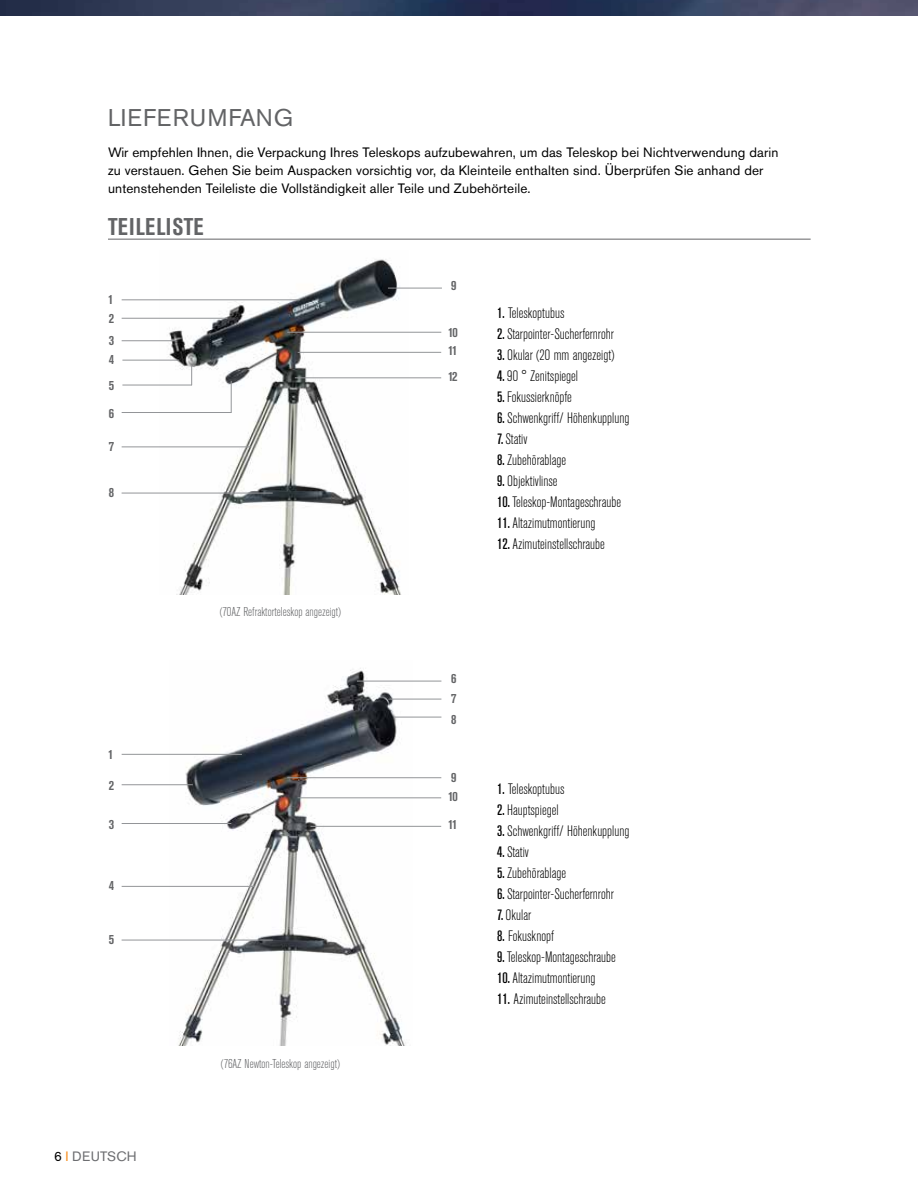
<style>
.page{position:relative;width:918px;height:1188px;background:#fff}
.page>*{position:absolute;margin:0;border:0;box-sizing:border-box;transform-origin:0 0}
.t1{font:24px "Akzidenz Grotesk BE";letter-spacing:.05em;color:#636466}
.t2{font:700 condensed 24px "Akzidenz Grotesk BE";letter-spacing:.02em;color:#636466}
.t3{font:300 condensed 15px "Akzidenz Grotesk BE";color:#000101}
.t4{font:13.5px/18px "Akzidenz Grotesk BE";letter-spacing:.01em;color:#000}
.t5{font:700 condensed 13.5px/28px "Akzidenz Grotesk BE";letter-spacing:-.08em;color:#636466}
.t6{font:13.5px "Akzidenz Grotesk BE";letter-spacing:.02em;color:#6d6e71}
.t7{font:300 condensed 12.75px "Akzidenz Grotesk BE";color:#636466}
.s1{color:#000}
.s2{color:#f78f20}
.s3{font-weight:500}
</style>
<div class="page">
<img style="left:0;top:0;width:918px;height:15px">
<hr style="left:108px;top:239px;width:703px;height:1px;background:#636466">
<img style="left:170px;top:668px;width:243px;height:377px">
<img style="left:160px;top:259px;width:248px;height:336px">
<hr style="left:122px;top:318px;width:105px;height:1px;background:#939598">
<hr style="left:287px;top:332px;width:154px;height:1px;background:#939598">
<hr style="left:122px;top:299px;width:178px;height:1px;background:#939598">
<hr style="left:295px;top:377px;width:146px;height:1px;background:#939598">
<hr style="left:122px;top:447px;width:129px;height:1px;background:#939598">
<hr style="left:122px;top:493px;width:151px;height:1px;background:#939598">
<hr style="left:388px;top:288px;width:54px;height:1px;background:#939598">
<hr style="left:122px;top:360px;width:57px;height:1px;background:#939598">
<hr style="left:122px;top:340px;width:54px;height:1px;background:#939598">
<hr style="left:122px;top:385px;width:70px;height:1px;background:#939598">
<svg style="left:191px;top:365px;width:1px;height:20px"></svg>
<hr style="left:122px;top:412px;width:109px;height:1px;background:#939598">
<hr style="left:231px;top:381px;width:1px;height:32px;background:#939598">
<hr style="left:298px;top:352px;width:143px;height:1px;background:#939598">
<hr style="left:122px;top:784px;width:71px;height:1px;background:#939598">
<hr style="left:287px;top:777px;width:154px;height:1px;background:#939598">
<hr style="left:122px;top:754px;width:120px;height:1px;background:#939598">
<hr style="left:310px;top:826px;width:131px;height:1px;background:#939598">
<hr style="left:122px;top:886px;width:132px;height:1px;background:#939598">
<hr style="left:122px;top:940px;width:151px;height:1px;background:#939598">
<hr style="left:357px;top:681px;width:84px;height:1px;background:#939598">
<hr style="left:122px;top:823px;width:109px;height:1px;background:#939598">
<hr style="left:298px;top:797px;width:143px;height:1px;background:#939598">
<hr style="left:388px;top:699px;width:53px;height:1px;background:#939598">
<hr style="left:394px;top:717px;width:47px;height:1px;background:#939598">
<h1 class="t1" style="left:108px;top:103px;width:187px">LIEFERUMFANG</h1>
<p class="t4" style="left:108px;top:143px;width:672px">Wir empfehlen Ihnen, die Verpackung Ihres Teleskops aufzubewahren, um das Teleskop bei Nichtverwendung darin zu verstauen. Gehen Sie beim Auspacken vorsichtig vor, da Kleinteile enthalten sind. Überprüfen Sie anhand der untenstehenden Teileliste die Vollständigkeit aller Teile und Zubehörteile.</p>
<h1 class="t2" style="left:108px;top:213px;width:97px">TEILELISTE</h1>
<p class="t5" style="left:108px;top:286px;width:7px">1</p>
<p class="t5" style="left:109px;top:305px;width:7px">2</p>
<p class="t5" style="left:109px;top:327px;width:7px">3</p>
<p class="t5" style="left:109px;top:372px;width:7px">5<br>6</p>
<p class="t5" style="left:109px;top:346px;width:7px">4</p>
<p class="t5" style="left:109px;top:432px;width:7px">7</p>
<p class="t5" style="left:109px;top:478px;width:7px">8</p>
<p class="t5" style="left:108px;top:740px;width:7px">1</p>
<p class="t5" style="left:109px;top:771px;width:7px">2</p>
<p class="t5" style="left:109px;top:811px;width:7px">3</p>
<p class="t5" style="left:109px;top:872px;width:7px">4</p>
<p class="t5" style="left:109px;top:925px;width:7px">5</p>
<p class="t6" style="left:54px;top:1148px;width:84px"><span class="s1">6</span> <span class="s2">I</span> DEUTSCH</p>
<p class="t7" style="left:220px;top:605px;width:123px">(70AZ Refraktorteleskop angezeigt)</p>
<p class="t7" style="left:221px;top:1056px;width:121px">(76AZ Newton-Teleskop angezeigt)</p>
<p class="t5" style="left:451px;top:272px;width:7px">9</p>
<p class="t5" style="left:448px;top:318px;width:11px">10</p>
<p class="t5" style="left:448px;top:337px;width:11px">11</p>
<p class="t5" style="left:448px;top:362px;width:11px">12</p>
<p class="t3" style="left:497px;top:305px;width:69px"><span class="s3">1.</span> Teleskoptubus</p>
<p class="t3" style="left:497px;top:326px;width:118px"><span class="s3">2.</span> Starpointer-Sucherfernrohr</p>
<p class="t3" style="left:497px;top:347px;width:119px"><span class="s3">3.</span> Okular (20 mm angezeigt)</p>
<p class="t3" style="left:497px;top:368px;width:82px"><span class="s3">4.</span> 90 ° Zenitspiegel</p>
<p class="t3" style="left:497px;top:389px;width:76px"><span class="s3">5.</span> Fokussierknöpfe</p>
<p class="t3" style="left:497px;top:410px;width:134px"><span class="s3">6.</span> Schwenkgriff/ Höhenkupplung</p>
<p class="t3" style="left:497px;top:431px;width:32px"><span class="s3">7.</span> Stativ</p>
<p class="t3" style="left:497px;top:452px;width:70px"><span class="s3">8.</span> Zubehörablage</p>
<p class="t3" style="left:497px;top:473px;width:62px"><span class="s3">9.</span> Objektivlinse</p>
<p class="t3" style="left:497px;top:494px;width:125px"><span class="s3">10.</span> Teleskop-Montageschraube</p>
<p class="t3" style="left:497px;top:515px;width:100px"><span class="s3">11.</span> Altazimutmontierung</p>
<p class="t3" style="left:497px;top:536px;width:109px"><span class="s3">12.</span> Azimuteinstellschraube</p>
<p class="t5" style="left:451px;top:665px;width:7px">6</p>
<p class="t5" style="left:451px;top:688px;width:7px;line-height:21px">7<br>8</p>
<p class="t5" style="left:451px;top:764px;width:7px">9</p>
<p class="t5" style="left:448px;top:782px;width:11px">10</p>
<p class="t5" style="left:448px;top:811px;width:11px">11</p>
<p class="t3" style="left:497px;top:781px;width:69px"><span class="s3">1.</span> Teleskoptubus</p>
<p class="t3" style="left:497px;top:802px;width:63px"><span class="s3">2.</span> Hauptspiegel</p>
<p class="t3" style="left:497px;top:823px;width:134px"><span class="s3">3.</span> Schwenkgriff/ Höhenkupplung</p>
<p class="t3" style="left:497px;top:844px;width:33px"><span class="s3">4.</span> Stativ</p>
<p class="t3" style="left:497px;top:865px;width:70px"><span class="s3">5.</span> Zubehörablage</p>
<p class="t3" style="left:497px;top:886px;width:118px"><span class="s3">6.</span> Starpointer-Sucherfernrohr</p>
<p class="t3" style="left:497px;top:907px;width:35px"><span class="s3">7.</span> Okular</p>
<p class="t3" style="left:497px;top:928px;width:58px"><span class="s3">8.</span> Fokusknopf</p>
<p class="t3" style="left:497px;top:949px;width:120px"><span class="s3">9.</span> Teleskop-Montageschraube</p>
<p class="t3" style="left:497px;top:970px;width:100px"><span class="s3">10.</span> Altazimutmontierung</p>
<p class="t3" style="left:497px;top:991px;width:110px"><span class="s3">11.</span> Azimuteinstellschraube</p>
</div>
